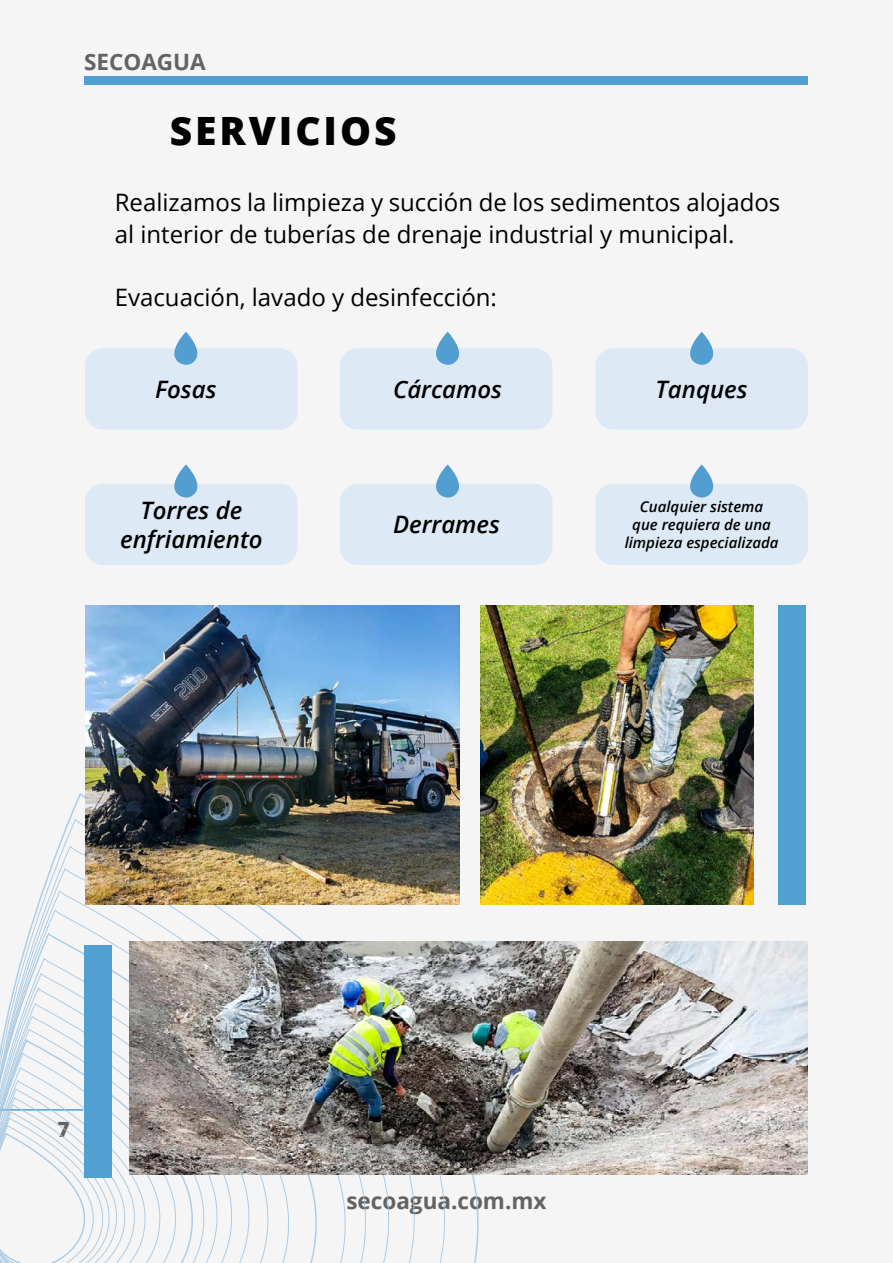
<style>
.page{position:relative;width:893px;height:1263px;background:#f5f5f5}
.page>*{position:absolute;margin:0;border:0;box-sizing:border-box;transform-origin:0 0}
.t1{font:800 39px "Open Sans";letter-spacing:.075em;color:#000}
.t2{font:24px/31.5px "Open Sans";color:#000}
.t3{font:italic 600 24px/28.8px "Open Sans";color:#000;text-align:center}
.t4{font:700 22.5px "Open Sans";color:#636363}
.t5{font:800 21px "Open Sans";color:#636363}
.t6{font:italic 600 15px/18px "Open Sans";color:#000;text-align:center}
</style>
<div class="page">
<div style="left:84px;top:77px;width:724px;height:8px;background:#529fd1"></div>
<svg style="left:0;top:793px;width:479px;height:470px"></svg>
<div style="left:85px;top:348px;width:213px;height:82px;background:#dde9f5;border-radius:18px"></div>
<div style="left:85px;top:484px;width:213px;height:81px;background:#dde9f5;border-radius:18px"></div>
<div style="left:340px;top:348px;width:212px;height:82px;background:#dde9f5;border-radius:18px"></div>
<div style="left:340px;top:484px;width:212px;height:81px;background:#dde9f5;border-radius:18px"></div>
<div style="left:595px;top:348px;width:213px;height:82px;background:#dde9f5;border-radius:18px"></div>
<div style="left:595px;top:484px;width:213px;height:81px;background:#dde9f5;border-radius:18px"></div>
<svg style="left:174px;top:332px;width:24px;height:33px"></svg>
<svg style="left:174px;top:464px;width:24px;height:34px"></svg>
<svg style="left:436px;top:332px;width:23px;height:33px"></svg>
<svg style="left:436px;top:464px;width:23px;height:34px"></svg>
<svg style="left:690px;top:332px;width:23px;height:33px"></svg>
<svg style="left:690px;top:464px;width:23px;height:34px"></svg>
<img style="left:480px;top:606px;width:274px;height:299px">
<img style="left:85px;top:606px;width:374px;height:299px">
<img style="left:130px;top:942px;width:678px;height:232px">
<div style="left:778px;top:606px;width:28px;height:299px;background:#529fd1"></div>
<div style="left:84px;top:945px;width:28px;height:233px;background:#529fd1"></div>
<p class="t4" style="left:84px;top:45px;width:123px">SECOAGUA</p>
<h1 class="t1" style="left:170px;top:101px;width:228px">SERVICIOS</h1>
<p class="t2" style="left:115px;top:186px;width:667px">Realizamos la limpieza y succión de los sedimentos alojados al interior de tuberías de drenaje industrial y municipal.</p>
<p class="t2" style="left:115px;top:280px;width:384px">Evacuación, lavado y desinfección:</p>
<p class="t3" style="left:155px;top:374px;width:63px">Fosas</p>
<p class="t3" style="left:120px;top:496px;width:144px">Torres de enfriamiento</p>
<p class="t3" style="left:393px;top:374px;width:110px">Cárcamos</p>
<p class="t3" style="left:393px;top:509px;width:108px">Derrames</p>
<p class="t3" style="left:656px;top:374px;width:93px">Tanques</p>
<p class="t6" style="left:625px;top:497px;width:155px">Cualquier sistema<br>que requiera de una limpieza especializada</p>
<p class="t5" style="left:57px;top:1113px;width:14px">7</p>
<p class="t4" style="left:346px;top:1185px;width:202px">secoagua.com.mx</p>
</div>
